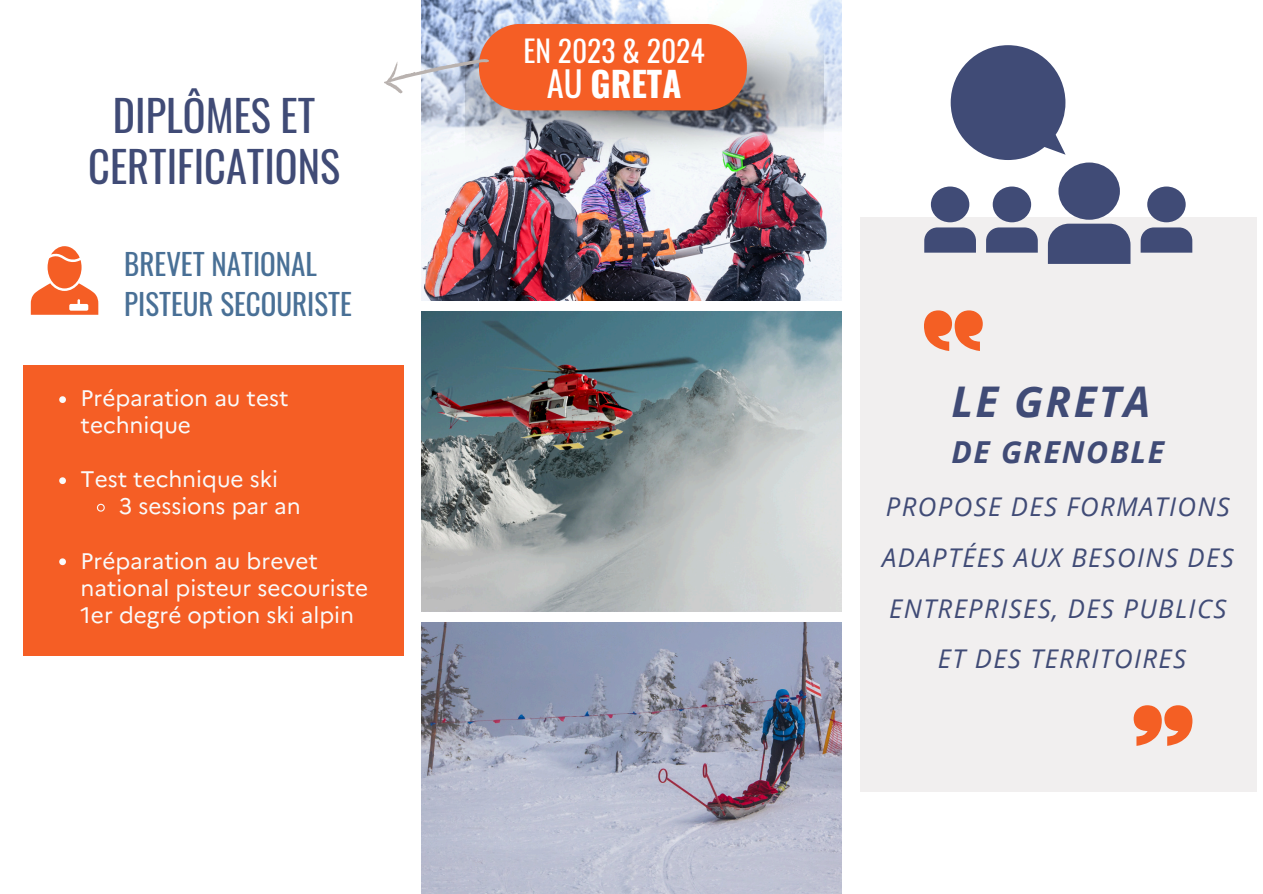
<style>
.page{position:relative;width:1263px;height:894px;background:#fff}
.page>*{position:absolute;margin:0;border:0;box-sizing:border-box;transform-origin:0 0}
.t1{font:42.3px/50.7px "Oswald";color:#404b76;text-align:center}
.t2{font:italic 700 42.3px "Open Sans";letter-spacing:.055em;color:#404b76}
.t3{font:700 34.65px "Oswald";color:#fff}
.t4{font:italic 700 30.3px "Open Sans";letter-spacing:.055em;color:#404b76}
.t5{font:29.55px "Oswald";color:#fff}
.t6{font:28.95px/39.8px "Oswald";color:#497096}
.t7{font:italic 25.8px/50.7px "Open Sans";letter-spacing:.055em;color:#404b76;text-align:center}
.t8{font:22.5px/27px "Marianne";color:#fafafa}
.s1{font-weight:400}
</style>
<div class="page">
<img style="left:421px;top:1px;width:421px;height:299px">
<img style="left:421px;top:311px;width:421px;height:300px">
<img style="left:421px;top:622px;width:421px;height:271px">
<svg style="left:31px;top:246px;width:67px;height:69px"></svg>
<div style="left:24px;top:365px;width:380px;height:290px;background:#f55e25"></div>
<svg style="left:59px;top:396px;width:7px;height:7px"></svg>
<svg style="left:59px;top:477px;width:7px;height:7px"></svg>
<svg style="left:96px;top:503px;width:9px;height:9px"></svg>
<svg style="left:59px;top:558px;width:7px;height:7px"></svg>
<img style="left:466px;top:0;width:358px;height:179px">
<svg style="left:384px;top:24px;width:363px;height:86px;background:#e7815d"></svg>
<div style="left:860px;top:217px;width:396px;height:574px;background:#f1efef"></div>
<svg style="left:924px;top:310px;width:58px;height:41px"></svg>
<svg style="left:1134px;top:705px;width:58px;height:40px"></svg>
<svg style="left:924px;top:45px;width:268px;height:218px"></svg>
<p class="t1" style="left:88px;top:89px;width:253px">DIPLÔMES ET<br>CERTIFICATIONS</p>
<p class="t6" style="left:124px;top:243px;width:229px">BREVET NATIONAL<br>PISTEUR SECOURISTE</p>
<h2 class="t8" style="left:81px;top:385px;width:209px">Préparation au test technique</h2>
<p class="t8" style="left:81px;top:466px;width:199px">Test technique ski</p>
<h1 class="t8" style="left:119px;top:493px;width:183px">3 sessions par an</h1>
<h2 class="t8" style="left:81px;top:547px;width:289px">Préparation au brevet national pisteur secouriste<br>1er degré option ski alpin</h2>
<p class="t5" style="left:523px;top:28px;width:183px">EN 2023 &amp; 2024</p>
<p class="t3" style="left:547px;top:57px;width:136px"><span class="s1">AU</span> GRETA</p>
<p class="t2" style="left:951px;top:372px;width:200px">LE GRETA</p>
<p class="t4" style="left:951px;top:431px;width:214px">DE GRENOBLE</p>
<p class="t7" style="left:882px;top:480px;width:353px">PROPOSE DES FORMATIONS<br>ADAPTÉES AUX BESOINS DES<br>ENTREPRISES, DES PUBLICS<br>ET DES TERRITOIRES</p>
</div>
